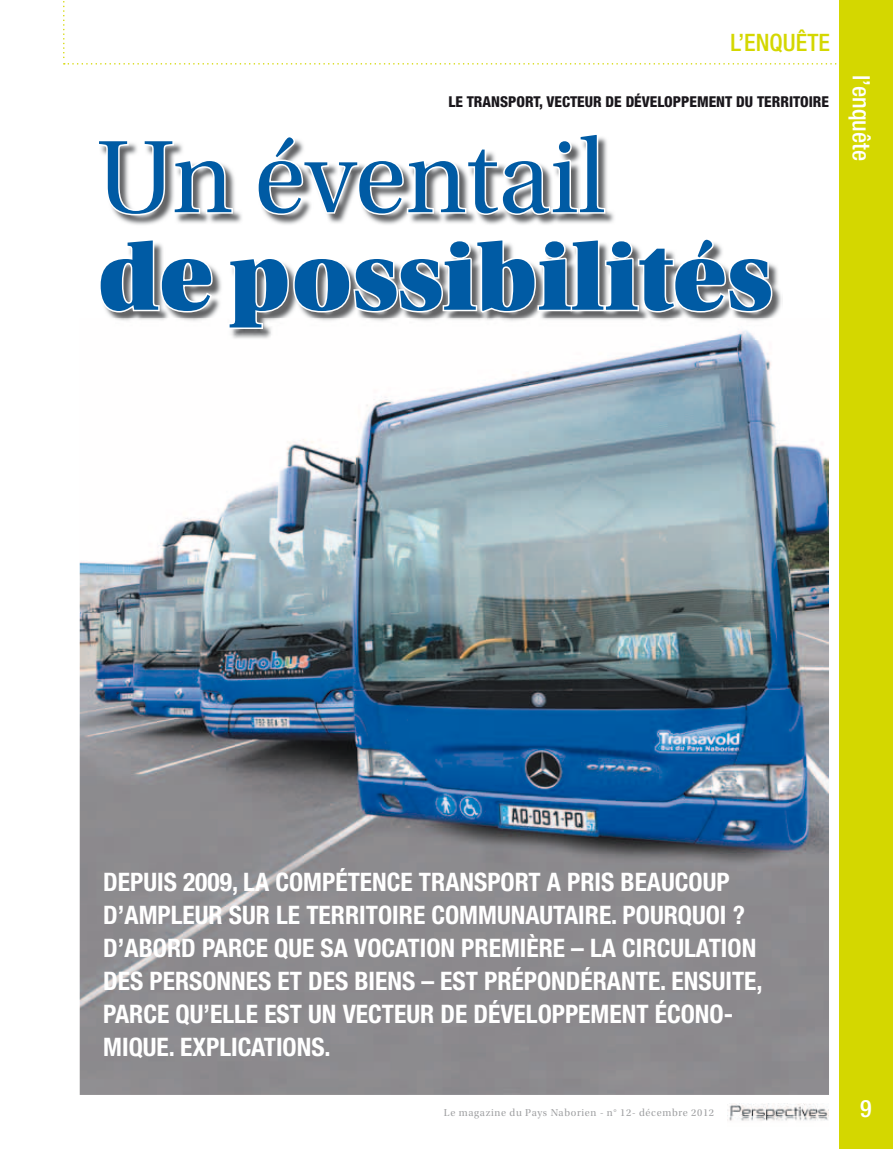
<style>
.page{position:relative;width:893px;height:1149px;background:#fff}
.page>*{position:absolute;margin:0;border:0;box-sizing:border-box;transform-origin:0 0}
.t1{font:108px "Utopia Std Subh";color:#005ba4}
.t2{font:97.5px "Utopia Std Black Headline";color:#005ba4}
.t3{font:700 condensed 25.5px/33px "Helvetica Neue";color:#fff}
.t4{font:500 condensed 24px "Helvetica Neue";color:#fff}
.t5{font:500 condensed 24px "Helvetica Neue";color:#d4d700}
.t6{font:800 condensed 15px "Helvetica Neue";color:#1a171c}
.t7{font:10.5px "Utopia Std Subh";letter-spacing:.065em;color:#9d9ea0}
</style>
<div class="page">
<svg style="left:63px;top:0;width:777px;height:65px"></svg>
<div style="left:840px;top:0;width:53px;height:1148px;background:#d4d700"></div>
<img style="left:728px;top:1103px;width:101px;height:18px">
<img style="left:80px;top:339px;width:749px;height:755px">
<img style="left:108px;top:179px;width:673px;height:160px">
<svg style="left:100px;top:143px;width:134px;height:74px"></svg>
<svg style="left:256px;top:137px;width:351px;height:79px"></svg>
<svg style="left:103px;top:237px;width:111px;height:77px"></svg>
<svg style="left:227px;top:237px;width:547px;height:93px"></svg>
<p class="t5" style="left:730px;top:28px;width:101px">L’ENQUÊTE</p>
<p class="t6" style="left:448px;top:93px;width:382px">LE TRANSPORT, VECTEUR DE DÉVELOPPEMENT DU TERRITOIRE</p>
<h1 class="t1" style="left:98px;top:119px;width:509px">Un éventail</h1>
<h2 class="t2" style="left:98px;top:227px;width:675px">de possibilités</h2>
<p class="t4" style="left:876px;top:75px;width:87px;rotate:90deg">l’enquête</p>
<p class="t3" style="left:103px;top:864px;width:661px">DEPUIS 2009, LA COMPÉTENCE TRANSPORT A PRIS BEAUCOUP D’AMPLEUR SUR LE TERRITOIRE COMMUNAUTAIRE. POURQUOI ?<br>D’ABORD PARCE QUE SA VOCATION PREMIÈRE – LA CIRCULATION DES PERSONNES ET DES BIENS – EST PRÉPONDÉRANTE. ENSUITE, PARCE QU’ELLE EST UN VECTEUR DE DÉVELOPPEMENT ÉCONO-MIQUE. EXPLICATIONS.</p>
<p class="t7" style="left:444px;top:1106px;width:272px">Le magazine du Pays Naborien - n° 12- décembre 2012</p>
<p class="t4" style="left:860px;top:1093px;width:13px">9</p>
</div>
